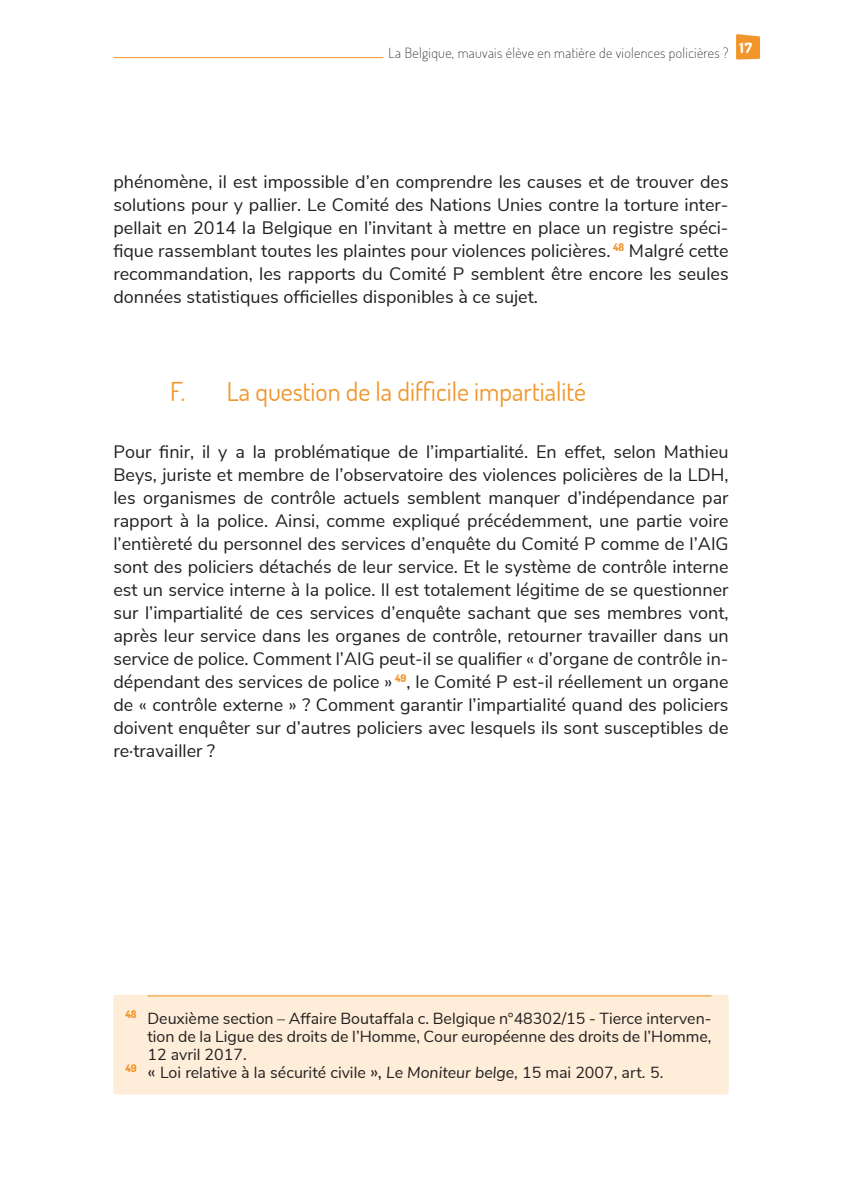
<style>
.page{position:relative;width:842px;height:1191px;background:#fff}
.page>*{position:absolute;margin:0;border:0;box-sizing:border-box;transform-origin:0 0}
.t1{font:26px "Dosis";color:#f1962a}
.t2{font:18px/23px "Nunito Sans";color:#231f20;text-align:justify}
.t3{font:16px "Nunito Sans";color:#231f20}
.t4{font:200 14px "Dosis";letter-spacing:.025em;color:#231f20}
.s1{font-size:18px}
.s2{font-style:italic}
</style>
<div class="page">
<hr style="left:113px;top:57px;width:616px;height:1px;background:#f1962a">
<div style="left:383px;top:52px;width:351px;height:10px;background:#fff"></div>
<svg style="left:736px;top:34px;width:24px;height:26px"></svg>
<div style="left:113px;top:994px;width:616px;height:100px;background:#fdedd9;border-radius:3px"></div>
<hr style="left:147px;top:995px;width:564px;height:1px;background:#f1962a">
<p class="t4" style="left:389px;top:44px;width:365px">La Belgique, mauvais élève en matière de violences policières ? <sup>17</sup></p>
<p class="t2" style="left:113px;top:169px;width:617px">phénomène, il est impossible d’en comprendre les causes et de trouver des solutions pour y pallier. Le Comité des Nations Unies contre la torture inter&shy;pellait en 2014 la Belgique en l’invitant à mettre en place un registre spéci&shy;fique rassemblant toutes les plaintes pour violences policières. <sup>48</sup> Malgré cette recommandation, les rapports du Comité P semblent être encore les seules données statistiques officielles disponibles à ce sujet.</p>
<h1 class="t1" style="left:170px;top:374px;width:417px">F. La question de la difficile impartialité</h1>
<p class="t2" style="left:113px;top:439px;width:617px">Pour finir, il y a la problématique de l’impartialité. En effet, selon Mathieu Beys, juriste et membre de l’observatoire des violences policières de la LDH, les organismes de contrôle actuels semblent manquer d’indépendance par rapport à la police. Ainsi, comme expliqué précédemment, une partie voire l’entièreté du personnel des services d’enquête du Comité P comme de l’AIG sont des policiers détachés de leur service. Et le système de contrôle interne est un service interne à la police. Il est totalement légitime de se questionner sur l’impartialité de ces services d’enquête sachant que ses membres vont, après leur service dans les organes de contrôle, retourner travailler dans un service de police. Comment l’AIG peut-il se qualifier « d’organe de contrôle in&shy;dépendant des services de police » <sup>49</sup>, le Comité P est-il réellement un organe de « contrôle externe » ? Comment garantir l’impartialité quand des policiers doivent enquêter sur d’autres policiers avec lesquels ils sont susceptibles de re·travailler ?</p>
<p class="t3" style="left:125px;top:1006px;width:588px"><sup>48</sup> Deuxième section – Affaire Boutaffala c. Belgique n°48302/15 - Tierce interven-</p>
<p class="t3" style="left:147px;top:1024px;width:566px">tion de la Ligue des droits de l’Homme, Cour européenne des droits de l’Homme,</p>
<p class="t3" style="left:147px;top:1042px;width:101px">12 avril 2017.</p>
<p class="t3" style="left:125px;top:1060px;width:540px"><sup>49</sup> <span class="s1">«</span> Loi relative à la sécurité civile <span class="s1">»,</span> <span class="s2">Le Moniteur belge</span>, 15 mai 2007, art. 5.</p>
</div>
